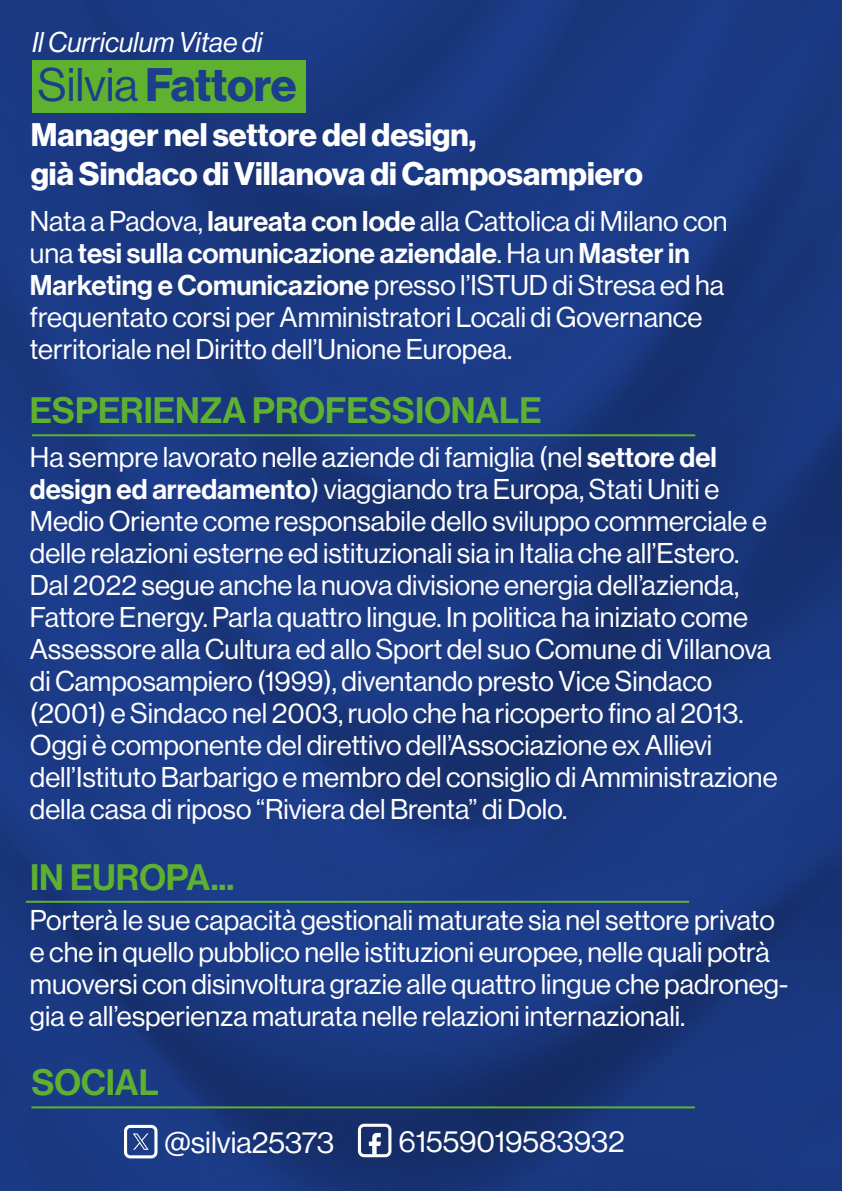
<style>
.page{position:relative;width:842px;height:1191px;background:#fff}
.page>*{position:absolute;margin:0;border:0;box-sizing:border-box;transform-origin:0 0}
.t1{font:46px "N Haas Grotesk DS Pro 75 Bd";letter-spacing:-.01em;color:#1d3f8b}
.t2{font:36px "N Haas Grotesk DS Pro 65 Md";color:#5eb130}
.t3{font:32px/38.4px "N Haas Grotesk DS Pro 75 Bd";color:#fff}
.t4{font:30px "N Haas Grotesk DS Pro 55 Rg";color:#fff}
.t5{font:28px/32px "N Haas Grotesk DS Pro 55 Rg";color:#fff}
.t6{font:28px "N Haas Grotesk DS Pro 65 Md";color:#fff}
.t7{font:28px "N Haas Grotesk DS Pro 56 It";color:#fff}
.s1{font-family:"N Haas Grotesk DS Pro 55 Rg"}
.s2{font-family:"N Haas Grotesk DS Pro 65 Md"}
</style>
<div class="page">
<img style="left:0;top:0;width:842px;height:1191px">
<hr style="left:31px;top:1106px;width:664px;height:2px;background:#5fb132">
<hr style="left:26px;top:900px;width:663px;height:2px;background:#5fb132">
<hr style="left:32px;top:434px;width:663px;height:2px;background:#5fb132">
<div style="left:32px;top:60px;width:273px;height:53px;background:#5fb130"></div>
<svg style="left:357px;top:1122px;width:35px;height:36px"></svg>
<svg style="left:123px;top:1123px;width:35px;height:36px"></svg>
<p class="t7" style="left:32px;top:27px;width:232px">Il Curriculum Vitae di</p>
<h1 class="t1" style="left:38px;top:58px;width:260px"><span class="s1">Silvia</span> Fattore</h1>
<p class="t3" style="left:31px;top:116px;width:614px">Manager nel settore del design,<br>già Sindaco di Villanova di Camposampiero</p>
<p class="t5" style="left:30px;top:205px;width:699px">Nata a Padova, <span class="s2">laureata con lode</span> alla Cattolica di Milano con</p>
<p class="t6" style="left:30px;top:236px;width:661px"><span class="s1">una</span> tesi sulla comunicazione aziendale<span class="s1">. Ha un</span> Master in</p>
<p class="t5" style="left:30px;top:269px;width:696px"><span class="s2">Marketing e Comunicazione</span> presso l’ISTUD di Stresa ed ha frequentato corsi per Amministratori Locali di Governance territoriale nel Diritto dell’Unione Europea.</p>
<p class="t2" style="left:30px;top:390px;width:513px">ESPERIENZA PROFESSIONALE</p>
<p class="t5" style="left:30px;top:441px;width:749px">Ha sempre lavorato nelle aziende di famiglia (nel <span class="s2">settore del design ed arredamento</span>) viaggiando tra Europa, Stati Uniti e Medio Oriente come responsabile dello sviluppo commerciale e delle relazioni esterne ed istituzionali sia in Italia che all’Estero.<br>Dal 2022 segue anche la nuova divisione energia dell’azienda, Fattore Energy. Parla quattro lingue. In politica ha iniziato come Assessore alla Cultura ed allo Sport del suo Comune di Villanova di Camposampiero (1999), diventando presto Vice Sindaco (2001) e Sindaco nel 2003, ruolo che ha ricoperto fino al 2013.<br>Oggi è componente del direttivo dell’Associazione ex Allievi dell’Istituto Barbarigo e membro del consiglio di Amministrazione della casa di riposo “Riviera del Brenta” di Dolo.</p>
<p class="t2" style="left:30px;top:856px;width:206px">IN EUROPA...</p>
<p class="t5" style="left:30px;top:904px;width:760px">Porterà le sue capacità gestionali maturate sia nel settore privato e che in quello pubblico nelle istituzioni europee, nelle quali potrà muoversi con disinvoltura grazie alle quattro lingue che padroneg&shy;gia e all’esperienza maturata nelle relazioni internazionali.</p>
<p class="t2" style="left:31px;top:1061px;width:129px">SOCIAL</p>
<p class="t4" style="left:165px;top:1125px;width:171px">@silvia25373</p>
<p class="t4" style="left:398px;top:1124px;width:228px">61559019583932</p>
</div>
